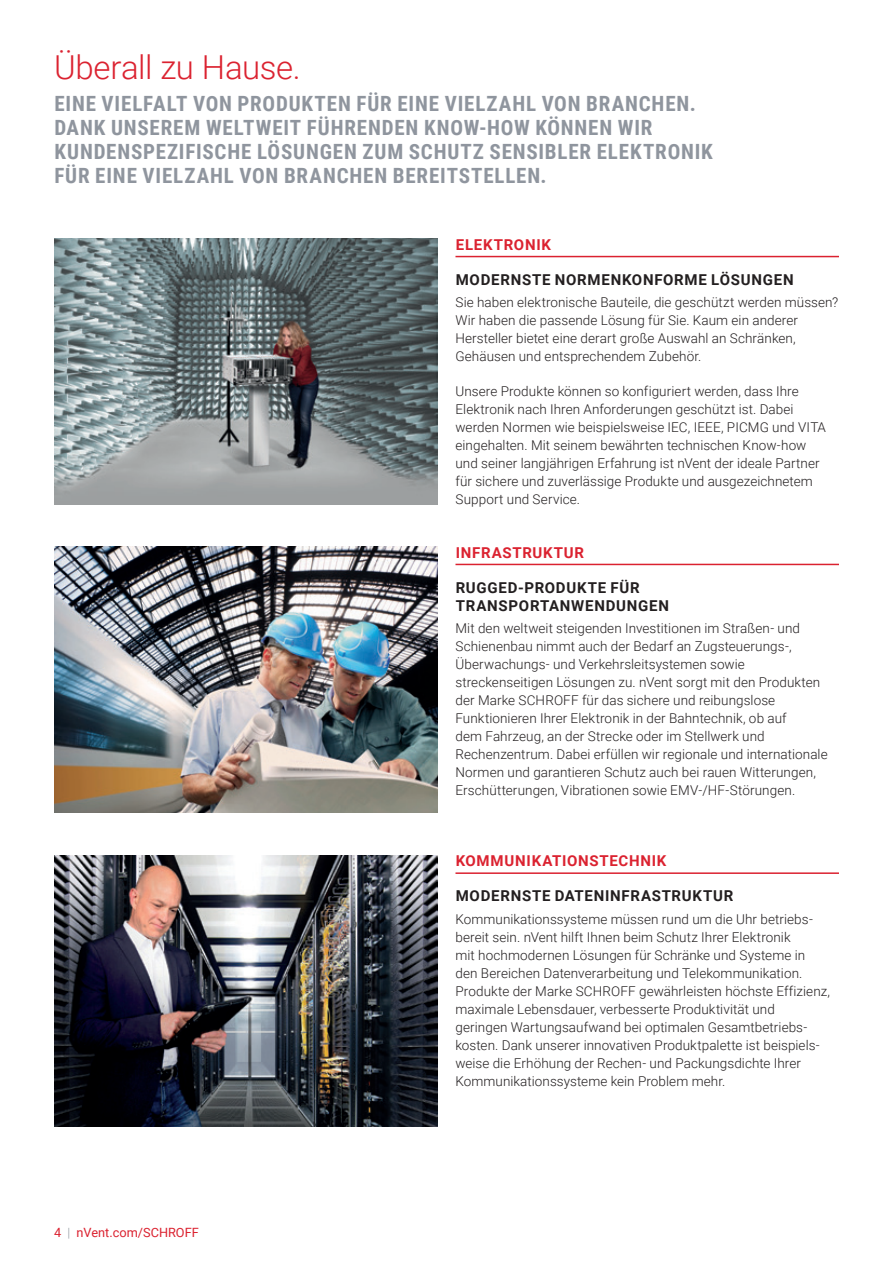
<style>
.page{position:relative;width:893px;height:1263px;background:#fff}
.page>*{position:absolute;margin:0;border:0;box-sizing:border-box;transform-origin:0 0}
.t1{font:300 33px "Roboto";letter-spacing:-.015em;color:#db2230}
.t2{font:700 21px/24px "Roboto Condensed";letter-spacing:.04em;color:#8f959e}
.t3{font:700 15px/18px "Roboto";letter-spacing:.05em;color:#231f20}
.t4{font:700 15px "Roboto";letter-spacing:.05em;color:#db2230}
.t5{font:300 13.5px/18px "Roboto";letter-spacing:.005em;color:#231f20}
.t6{font:12.75px "Roboto";color:#db2230}
.s1{font-weight:300;color:#8f959e}
</style>
<div class="page">
<hr style="left:455px;top:872px;width:384px;height:2px;background:#db2230">
<hr style="left:455px;top:564px;width:384px;height:1px;background:#db2230">
<hr style="left:455px;top:256px;width:384px;height:1px;background:#db2230">
<img style="left:54px;top:855px;width:383px;height:272px">
<img style="left:54px;top:546px;width:383px;height:267px">
<img style="left:54px;top:239px;width:383px;height:265px">
<h1 class="t1" style="left:54px;top:44px;width:248px">Überall zu Hause.</h1>
<h2 class="t2" style="left:54px;top:91px;width:660px">EINE VIELFALT VON PRODUKTEN FÜR EINE VIELZAHL VON BRANCHEN.<br>DANK UNSEREM WELTWEIT FÜHRENDEN KNOW-HOW KÖNNEN WIR KUNDENSPEZIFISCHE LÖSUNGEN ZUM SCHUTZ SENSIBLER ELEKTRONIK FÜR EINE VIELZAHL VON BRANCHEN BEREITSTELLEN.</h2>
<p class="t4" style="left:456px;top:234px;width:97px">ELEKTRONIK</p>
<p class="t3" style="left:456px;top:270px;width:339px">MODERNSTE NORMENKONFORME LÖSUNGEN</p>
<p class="t5" style="left:455px;top:293px;width:384px">Sie haben elektronische Bauteile, die geschützt werden müssen?<br>Wir haben die passende Lösung für Sie. Kaum ein anderer Hersteller bietet eine derart große Auswahl an Schränken, Gehäusen und entsprechendem Zubehör.</p>
<p class="t5" style="left:455px;top:382px;width:372px">Unsere Produkte können so konfiguriert werden, dass Ihre Elektronik nach Ihren Anforderungen geschützt ist. Dabei werden Normen wie beispielsweise IEC, IEEE, PICMG und VITA eingehalten. Mit seinem bewährten technischen Know-how und seiner langjährigen Erfahrung ist nVent der ideale Partner für sichere und zuverlässige Produkte und ausgezeichnetem Support und Service.</p>
<p class="t4" style="left:456px;top:542px;width:130px">INFRASTRUKTUR</p>
<p class="t3" style="left:456px;top:578px;width:215px">RUGGED-PRODUKTE FÜR<br>TRANSPORTANWENDUNGEN</p>
<p class="t5" style="left:455px;top:619px;width:374px">Mit den weltweit steigenden Investitionen im Straßen- und Schienenbau nimmt auch der Bedarf an Zugsteuerungs-, Überwachungs- und Verkehrsleitsystemen sowie streckenseitigen Lösungen zu. nVent sorgt mit den Produkten der Marke SCHROFF für das sichere und reibungslose Funktionieren Ihrer Elektronik in der Bahntechnik, ob auf<br>dem Fahrzeug, an der Strecke oder im Stellwerk und Rechenzentrum. Dabei erfüllen wir regionale und internationale Normen und garantieren Schutz auch bei rauen Witterungen, Erschütterungen, Vibrationen sowie EMV-/HF-Störungen.</p>
<p class="t6" style="left:54px;top:1223px;width:146px">4 <span class="s1">|</span> nVent.com/SCHROFF</p>
<p class="t4" style="left:456px;top:850px;width:212px">KOMMUNIKATIONSTECHNIK</p>
<p class="t3" style="left:456px;top:886px;width:279px">MODERNSTE DATENINFRASTRUKTUR</p>
<p class="t5" style="left:455px;top:909px;width:376px">Kommunikationssysteme müssen rund um die Uhr betriebs&shy;bereit sein. nVent hilft Ihnen beim Schutz Ihrer Elektronik<br>mit hochmodernen Lösungen für Schränke und Systeme in den Bereichen Datenverarbeitung und Telekommunikation.<br>Produkte der Marke SCHROFF gewährleisten höchste Effizienz, maximale Lebensdauer, verbesserte Produktivität und geringen Wartungsaufwand bei optimalen Gesamtbetriebs&shy;kosten. Dank unserer innovativen Produktpalette ist beispiels&shy;weise die Erhöhung der Rechen- und Packungsdichte Ihrer Kommunikationssysteme kein Problem mehr.</p>
</div>
